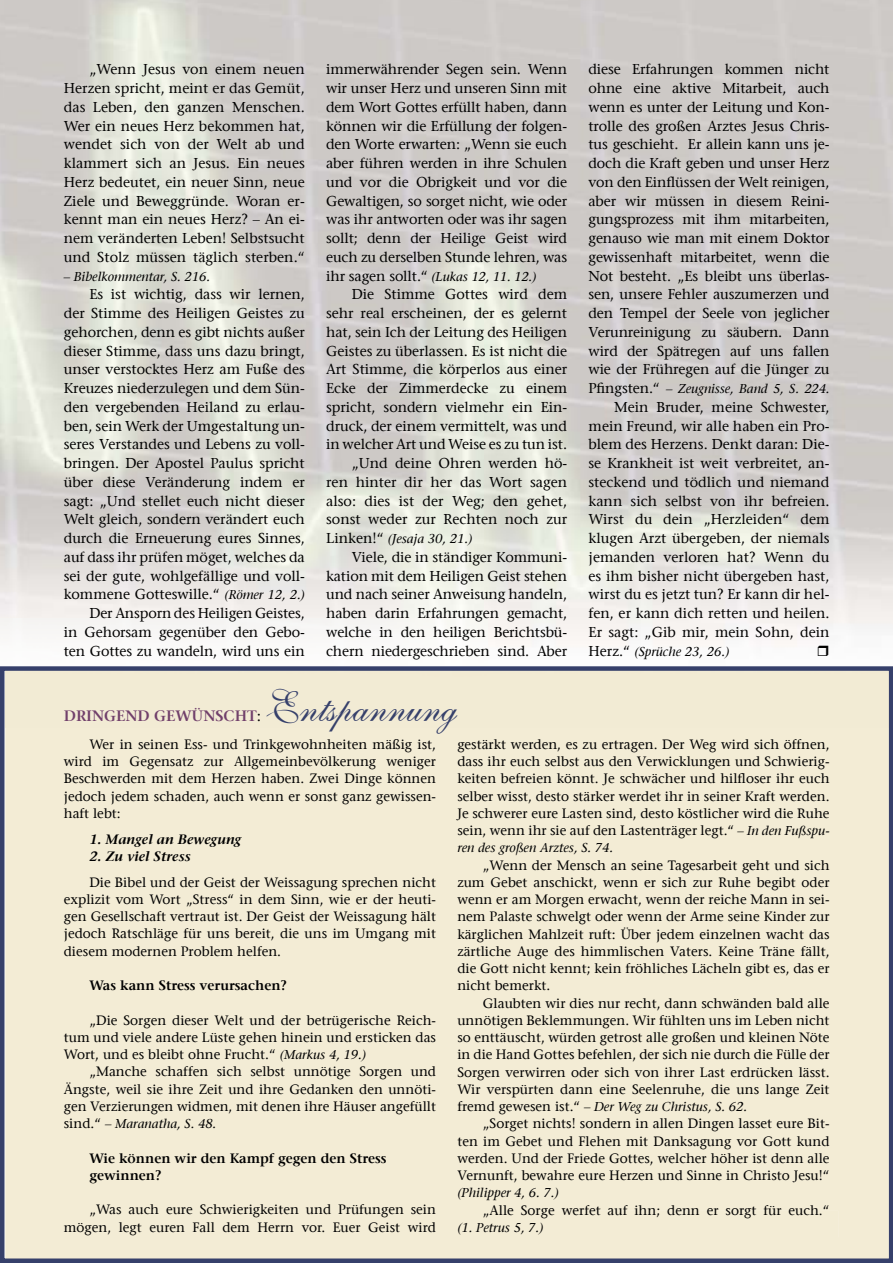
<style>
.page{position:relative;width:893px;height:1263px;background:#fff}
.page>*{position:absolute;margin:0;border:0;box-sizing:border-box;transform-origin:0 0}
.t1{font:48px "Sheer Grace";color:#36406b}
.t2{font:600 15px "Stone Serif";color:#71406b}
.t3{font:14.25px/18.8px "Stone Serif";letter-spacing:-.005em;color:#000;text-align:justify}
.t4{font:13.5px/17.2px "Stone Serif";color:#000;text-align:justify}
.t5{font:600 13.5px/17.2px "Stone Serif";color:#000}
.t6{font:italic 600 13.5px "Stone Serif";color:#000}
.t7{font:italic 12.75px "Stone Serif";color:#000}
.s1{font-style:italic;font-size:12.75px}
.s2{font-style:normal;font-size:14.25px}
.s3{font-weight:400;color:#000}
.s4{font-style:normal;font-size:13.5px}
</style>
<div class="page">
<div style="left:1px;top:666px;width:891px;height:596px;background:#f3ecd5"></div>
<p class="t3" style="left:64px;top:62px;width:242px;text-indent:26px">„Wenn Jesus von einem neuen Herzen spricht, meint er das Gemüt, das Leben, den ganzen Menschen.<br>Wer ein neues Herz bekommen hat, wendet sich von der Welt ab und klammert sich an Jesus. Ein neues Herz bedeutet, ein neuer Sinn, neue Ziele und Beweggründe. Woran er&shy;kennt man ein neues Herz? – An ei&shy;nem veränderten Leben! Selbstsucht und Stolz müssen täglich sterben.“</p>
<p class="t7" style="left:64px;top:271px;width:148px">– Bibelkommentar, S. 216.</p>
<p class="t3" style="left:64px;top:287px;width:242px;text-align:right">Es ist wichtig, dass wir lernen,<br>der Stimme des Heiligen Geistes zu gehorchen, denn es gibt nichts außer dieser Stimme, dass uns dazu bringt, unser verstocktes Herz am Fuße des Kreuzes niederzulegen und dem Sün&shy;den vergebenden Heiland zu erlau&shy;ben, sein Werk der Umgestaltung un&shy;seres Verstandes und Lebens zu voll&shy;bringen. Der Apostel Paulus spricht über diese Veränderung indem er sagt: „Und stellet euch nicht dieser Welt gleich, sondern verändert euch durch die Erneuerung eures Sinnes, auf dass ihr prüfen möget, welches da sei der gute, wohlgefällige und voll&shy;kommene Gotteswille.“ <span class="s1">(Römer 12, 2.)<br></span>Der Ansporn des Heiligen Geistes,<br>in Gehorsam gegenüber den Gebo&shy;ten Gottes zu wandeln, wird uns ein</p>
<p class="t3" style="left:326px;top:62px;width:242px">immerwährender Segen sein. Wenn wir unser Herz und unseren Sinn mit dem Wort Gottes erfüllt haben, dann können wir die Erfüllung der folgen&shy;den Worte erwarten: „Wenn sie euch aber führen werden in ihre Schulen und vor die Obrigkeit und vor die Gewaltigen, so sorget nicht, wie oder was ihr antworten oder was ihr sagen sollt; denn der Heilige Geist wird euch zu derselben Stunde lehren, was</p>
<p class="t7" style="left:326px;top:271px;width:212px"><span class="s2">ihr sagen sollt.“</span> (Lukas 12, 11. 12.)</p>
<p class="t3" style="left:326px;top:287px;width:242px;text-align:right">Die Stimme Gottes wird dem sehr real erscheinen, der es gelernt hat, sein Ich der Leitung des Heiligen Geistes zu überlassen. Es ist nicht die Art Stimme, die körperlos aus einer Ecke der Zimmerdecke zu einem spricht, sondern vielmehr ein Ein&shy;druck, der einem vermittelt, was und in welcher Art und Weise es zu tun ist. „Und deine Ohren werden hö-<br>ren hinter dir her das Wort sagen also: dies ist der Weg; den gehet, sonst weder zur Rechten noch zur</p>
<p class="t7" style="left:326px;top:534px;width:148px"><span class="s2">Linken!“</span> (Jesaja 30, 21.)</p>
<p class="t3" style="left:326px;top:549px;width:242px;text-indent:26px">Viele, die in ständiger Kommuni&shy;kation mit dem Heiligen Geist stehen und nach seiner Anweisung handeln, haben darin Erfahrungen gemacht, welche in den heiligen Berichtsbü&shy;chern niedergeschrieben sind. Aber</p>
<h1 class="t1" style="left:265px;top:683px;width:193px">Entspannung</h1>
<p class="t2" style="left:64px;top:710px;width:199px">DRINGEND GEWÜNSCHT<span class="s3">:</span></p>
<p class="t3" style="left:588px;top:62px;width:242px">diese Erfahrungen kommen nicht ohne eine aktive Mitarbeit, auch wenn es unter der Leitung und Kon&shy;trolle des großen Arztes Jesus Chris&shy;tus geschieht. Er allein kann uns je&shy;doch die Kraft geben und unser Herz von den Einflüssen der Welt reinigen, aber wir müssen in diesem Reini&shy;gungsprozess mit ihm mitarbeiten, genauso wie man mit einem Doktor gewissenhaft mitarbeitet, wenn die Not besteht. „Es bleibt uns überlas&shy;sen, unsere Fehler auszumerzen und den Tempel der Seele von jeglicher Verunreinigung zu säubern. Dann wird der Spätregen auf uns fallen wie der Frühregen auf die Jünger zu</p>
<p class="t7" style="left:588px;top:384px;width:242px"><span class="s2">Pfingsten.“</span> – Zeugnisse, Band 5, S. 224.</p>
<p class="t3" style="left:588px;top:399px;width:242px;text-indent:26px">Mein Bruder, meine Schwester, mein Freund, wir alle haben ein Pro&shy;blem des Herzens. Denkt daran: Die&shy;se Krankheit ist weit verbreitet, an&shy;steckend und tödlich und niemand kann sich selbst von ihr befreien.<br>Wirst du dein „Herzleiden“ dem klugen Arzt übergeben, der niemals jemanden verloren hat? Wenn du es ihm bisher nicht übergeben hast, wirst du es jetzt tun? Er kann dir hel&shy;fen, er kann dich retten und heilen.<br>Er sagt: „Gib mir, mein Sohn, dein</p>
<p class="t7" style="left:588px;top:646px;width:142px"><span class="s2">Herz.“</span> (Sprüche 23, 26.)</p>
<p class="t4" style="left:64px;top:737px;width:374px;text-indent:26px">Wer in seinen Ess- und Trinkgewohnheiten mäßig ist, wird im Gegensatz zur Allgemeinbevölkerung weniger Beschwerden mit dem Herzen haben. Zwei Dinge können jedoch jedem schaden, auch wenn er sonst ganz gewissen&shy;haft lebt:</p>
<p class="t6" style="left:89px;top:834px;width:154px">1. Mangel an Bewegung</p>
<p class="t6" style="left:89px;top:851px;width:103px">2. Zu viel Stress</p>
<p class="t4" style="left:64px;top:875px;width:374px;text-indent:26px">Die Bibel und der Geist der Weissagung sprechen nicht explizit vom Wort „Stress“ in dem Sinn, wie er der heuti&shy;gen Gesellschaft vertraut ist. Der Geist der Weissagung hält jedoch Ratschläge für uns bereit, die uns im Umgang mit diesem modernen Problem helfen.</p>
<p class="t5" style="left:89px;top:978px;width:199px">Was kann Stress verursachen?</p>
<p class="t4" style="left:64px;top:1013px;width:374px;text-indent:26px">„Die Sorgen dieser Welt und der betrügerische Reich&shy;tum und viele andere Lüste gehen hinein und ersticken das Wort, und es bleibt ohne Frucht.“ <span class="s1">(Markus 4, 19.)</span></p>
<p class="t4" style="left:64px;top:1064px;width:374px;text-indent:26px">„Manche schaffen sich selbst unnötige Sorgen und Ängste, weil sie ihre Zeit und ihre Gedanken den unnöti&shy;gen Verzierungen widmen, mit denen ihre Häuser angefüllt</p>
<p class="t7" style="left:64px;top:1119px;width:154px"><span class="s4">sind.“</span> – Maranatha, S. 48.</p>
<p class="t5" style="left:89px;top:1151px;width:299px">Wie können wir den Kampf gegen den Stress gewinnen?</p>
<p class="t4" style="left:64px;top:1202px;width:374px;text-align:right">„Was auch eure Schwierigkeiten und Prüfungen sein mögen, legt euren Fall dem Herrn vor. Euer Geist wird</p>
<p class="t4" style="left:457px;top:737px;width:374px">gestärkt werden, es zu ertragen. Der Weg wird sich öffnen, dass ihr euch selbst aus den Verwicklungen und Schwierig&shy;keiten befreien könnt. Je schwächer und hilfloser ihr euch selber wisst, desto stärker werdet ihr in seiner Kraft werden.<br>Je schwerer eure Lasten sind, desto köstlicher wird die Ruhe sein, wenn ihr sie auf den Lastenträger legt.“ <span class="s1">– In den Fußspu-</span></p>
<p class="t7" style="left:457px;top:843px;width:157px">ren des großen Arztes, S. 74.</p>
<p class="t4" style="left:457px;top:858px;width:374px;text-indent:26px">„Wenn der Mensch an seine Tagesarbeit geht und sich zum Gebet anschickt, wenn er sich zur Ruhe begibt oder wenn er am Morgen erwacht, wenn der reiche Mann in sei&shy;nem Palaste schwelgt oder wenn der Arme seine Kinder zur kärglichen Mahlzeit ruft: Über jedem einzelnen wacht das zärtliche Auge des himmlischen Vaters. Keine Träne fällt, die Gott nicht kennt; kein fröhliches Lächeln gibt es, das er nicht bemerkt.</p>
<p class="t4" style="left:457px;top:996px;width:374px;text-indent:26px">Glaubten wir dies nur recht, dann schwänden bald alle unnötigen Beklemmungen. Wir fühlten uns im Leben nicht so enttäuscht, würden getrost alle großen und kleinen Nöte in die Hand Gottes befehlen, der sich nie durch die Fülle der Sorgen verwirren oder sich von ihrer Last erdrücken lässt.<br>Wir verspürten dann eine Seelenruhe, die uns lange Zeit</p>
<p class="t7" style="left:457px;top:1102px;width:291px"><span class="s4">fremd gewesen ist.“</span> – Der Weg zu Christus, S. 62.</p>
<p class="t4" style="left:457px;top:1116px;width:374px;text-indent:26px">„Sorget nichts! sondern in allen Dingen lasset eure Bit&shy;ten im Gebet und Flehen mit Danksagung vor Gott kund werden. Und der Friede Gottes, welcher höher ist denn alle Vernunft, bewahre eure Herzen und Sinne in Christo Jesu!“</p>
<p class="t7" style="left:457px;top:1188px;width:103px">(Philipper 4, 6. 7.)</p>
<p class="t4" style="left:483px;top:1203px;width:348px">„Alle Sorge werfet auf ihn; denn er sorgt für euch.“</p>
<p class="t7" style="left:457px;top:1222px;width:88px">(1. Petrus 5, 7.)</p>
</div>
